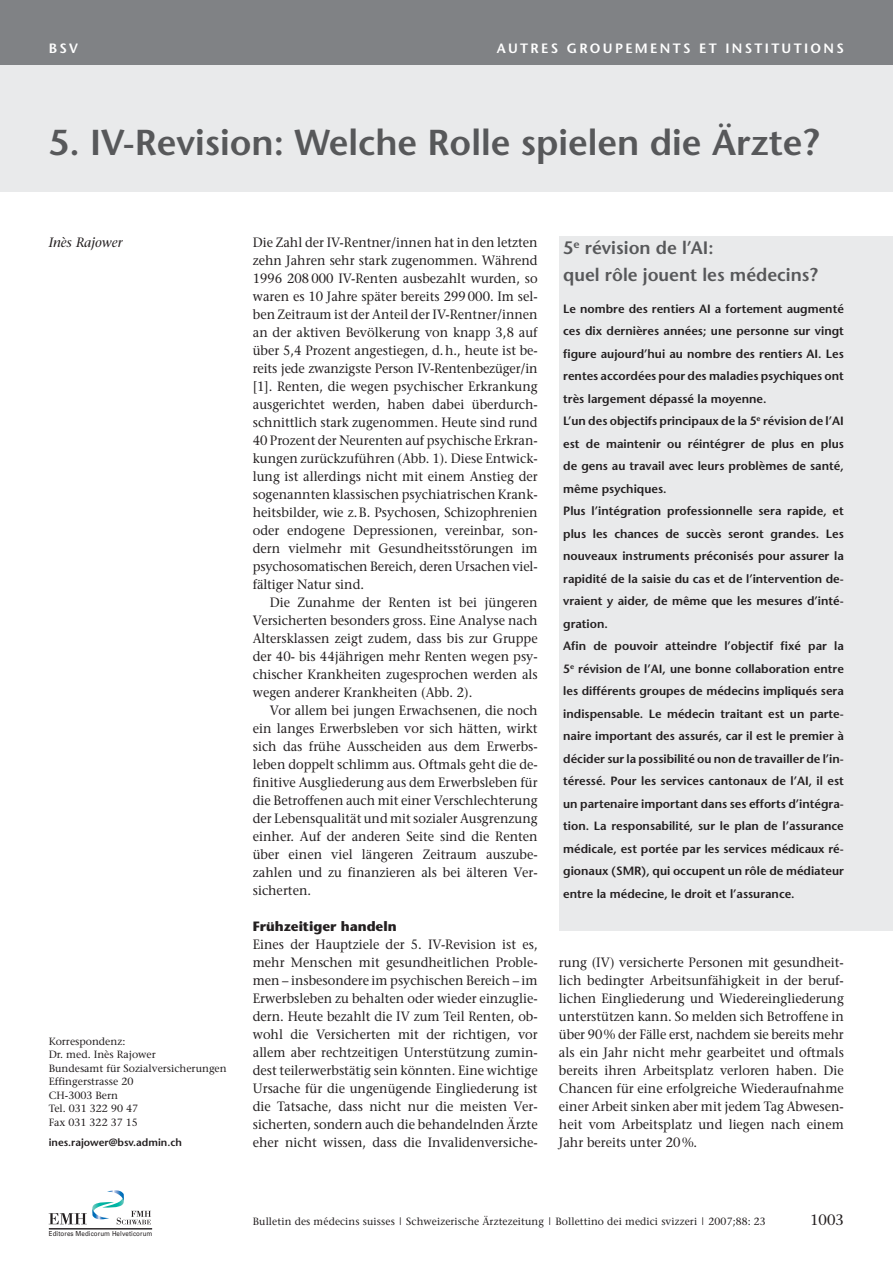
<style>
.page{position:relative;width:893px;height:1263px;background:#fff}
.page>*{position:absolute;margin:0;border:0;box-sizing:border-box;transform-origin:0 0}
.t1{font:600 36px "Stone Sans";color:#57585a}
.t2{font:600 18px/27px "Stone Sans";color:#57585a}
.t3{font:15px "Stone Serif";color:#231f20}
.t4{font:13.5px/18px "Stone Serif";color:#231f20;text-align:justify;scale:.95 1}
.t5{font:600 13.5px "Stone Sans";letter-spacing:.17em;color:#fff}
.t6{font:700 13.5px "Stone Sans";color:#231f20}
.t7{font:italic 13.5px "Stone Serif";color:#231f20}
.t8{font:600 12px/22.5px "Stone Sans";color:#231f20}
.t9{font:10.5px/13.5px "Stone Serif";color:#231f20}
.t10{font:600 10.5px "Stone Sans";color:#231f20}
.t11{font:6.9px "Univers";letter-spacing:.015em;color:#231f20;scale:.9 1}
</style>
<div class="page">
<div style="left:0;top:60px;width:893px;height:132px;background:#e9eaeb"></div>
<div style="left:0;top:0;width:893px;height:64px;background:#808285"></div>
<svg style="left:49px;top:1190px;width:102px;height:34px"></svg>
<hr style="left:49px;top:1228px;width:103px;height:1px;background:#231f20">
<div style="left:559px;top:236px;width:334px;height:694px;background:#e9eaeb"></div>
<p class="t5" style="left:49px;top:42px;width:31px">BSV</p>
<p class="t5" style="left:497px;top:42px;width:349px">AUTRES GROUPEMENTS ET INSTITUTIONS</p>
<h1 class="t1" style="left:49px;top:128px;width:772px">5. IV-Revision: Welche Rolle spielen die Ärzte?</h1>
<p class="t7" style="left:49px;top:236px;width:75px">Inès Rajower</p>
<h2 class="t2" style="left:563px;top:236px;width:256px">5<sup>e</sup> révision de l’AI:<br>quel rôle jouent les médecins?</h2>
<p class="t8" style="left:563px;top:298px;width:282px">Le nombre des rentiers AI a fortement augmenté ces dix dernières années; une personne sur vingt figure aujourd’hui au nombre des rentiers AI. Les rentes accordées pour des maladies psychiques ont très largement dépassé la moyenne.<br>L’un des objectifs principaux de la 5<sup>e</sup> révision de l’AI est de maintenir ou réintégrer de plus en plus de gens au travail avec leurs problèmes de santé, même psychiques.<br>Plus l’intégration professionnelle sera rapide, et plus les chances de succès seront grandes. Les nouveaux instruments préconisés pour assurer la rapidité de la saisie du cas et de l’intervention de&shy;vraient y aider, de même que les mesures d’inté&shy;gration.<br>Afin de pouvoir atteindre l’objectif fixé par la 5<sup>e</sup> révision de l’AI, une bonne collaboration entre les différents groupes de médecins impliqués sera indispensable. Le médecin traitant est un parte&shy;naire important des assurés, car il est le premier à décider sur la possibilité ou non de travailler de l’in&shy;téressé. Pour les services cantonaux de l’AI, il est un partenaire important dans ses efforts d’intégra&shy;tion. La responsabilité, sur le plan de l’assurance médicale, est portée par les services médicaux ré&shy;gionaux (SMR), qui occupent un rôle de médiateur entre la médecine, le droit et l’assurance.</p>
<p class="t4" style="left:253px;top:234px;width:301px">Die Zahl der IV-Rentner/innen hat in den letzten zehn Jahren sehr stark zugenommen. Während 1996 208 000 IV-Renten ausbezahlt wurden, so waren es 10 Jahre später bereits 299 000. Im sel&shy;ben Zeitraum ist der Anteil der IV-Rentner/innen an der aktiven Bevölkerung von knapp 3,8 auf über 5,4 Prozent angestiegen, d.h., heute ist be&shy;reits jede zwanzigste Person IV-Rentenbezüger/in [1]. Renten, die wegen psychischer Erkrankung ausgerichtet werden, haben dabei überdurch&shy;schnittlich stark zugenommen. Heute sind rund 40 Prozent der Neurenten auf psychische Erkran&shy;kungen zurückzuführen (Abb. 1). Diese Entwick&shy;lung ist allerdings nicht mit einem Anstieg der sogenannten klassischen psychiatrischen Krank&shy;heitsbilder, wie z.B. Psychosen, Schizophrenien oder endogene Depressionen, vereinbar, son&shy;dern vielmehr mit Gesundheitsstörungen im psychosomatischen Bereich, deren Ursachen viel&shy;fältiger Natur sind.</p>
<p class="t4" style="left:253px;top:594px;width:301px;text-indent:17px">Die Zunahme der Renten ist bei jüngeren Versicherten besonders gross. Eine Analyse nach Altersklassen zeigt zudem, dass bis zur Gruppe der 40- bis 44jährigen mehr Renten wegen psy&shy;chischer Krankheiten zugesprochen werden als wegen anderer Krankheiten (Abb. 2).</p>
<p class="t4" style="left:253px;top:702px;width:301px;text-indent:17px">Vor allem bei jungen Erwachsenen, die noch ein langes Erwerbsleben vor sich hätten, wirkt sich das frühe Ausscheiden aus dem Erwerbs&shy;leben doppelt schlimm aus. Oftmals geht die de&shy;finitive Ausgliederung aus dem Erwerbsleben für die Betroffenen auch mit einer Verschlechterung der Lebensqualität und mit sozialer Ausgrenzung einher. Auf der anderen Seite sind die Renten über einen viel längeren Zeitraum auszube&shy;zahlen und zu finanzieren als bei älteren Ver&shy;sicherten.</p>
<p class="t6" style="left:253px;top:920px;width:145px">Frühzeitiger handeln</p>
<p class="t4" style="left:253px;top:936px;width:301px">Eines der Hauptziele der 5. IV-Revision ist es, mehr Menschen mit gesundheitlichen Proble&shy;men – insbesondere im psychischen Bereich – im Erwerbsleben zu behalten oder wieder einzuglie&shy;dern. Heute bezahlt die IV zum Teil Renten, ob&shy;wohl die Versicherten mit der richtigen, vor allem aber rechtzeitigen Unterstützung zumin&shy;dest teilerwerbstätig sein könnten. Eine wichtige Ursache für die ungenügende Eingliederung ist die Tatsache, dass nicht nur die meisten Ver&shy;sicherten, sondern auch die behandelnden Ärzte eher nicht wissen, dass die Invalidenversiche-</p>
<p class="t4" style="left:559px;top:955px;width:301px">rung (IV) versicherte Personen mit gesundheit&shy;lich bedingter Arbeitsunfähigkeit in der beruf&shy;lichen Eingliederung und Wiedereingliederung unterstützen kann. So melden sich Betroffene in über 90% der Fälle erst, nachdem sie bereits mehr als ein Jahr nicht mehr gearbeitet und oftmals bereits ihren Arbeitsplatz verloren haben. Die Chancen für eine erfolgreiche Wiederaufnahme einer Arbeit sinken aber mit jedem Tag Abwesen&shy;heit vom Arbeitsplatz und liegen nach einem Jahr bereits unter 20%.</p>
<p class="t9" style="left:49px;top:1035px;width:180px">Korrespondenz:<br>Dr. med. Inès Rajower<br>Bundesamt für Sozialversicherungen<br>Effingerstrasse 20<br>CH-3003 Bern<br>Tel. 031 322 90 47<br>Fax 031 322 37 15</p>
<p class="t10" style="left:49px;top:1138px;width:135px">ines.rajower@bsv.admin.ch</p>
<p class="t11" style="left:49px;top:1229px;width:117px">Editores Medicorum Helveticorum</p>
<p class="t9" style="left:253px;top:1215px;width:515px">Bulletin des médecins suisses | Schweizerische Ärztezeitung | Bollettino dei medici svizzeri | 2007;88: 23</p>
<p class="t3" style="left:810px;top:1213px;width:35px">1003</p>
</div>
